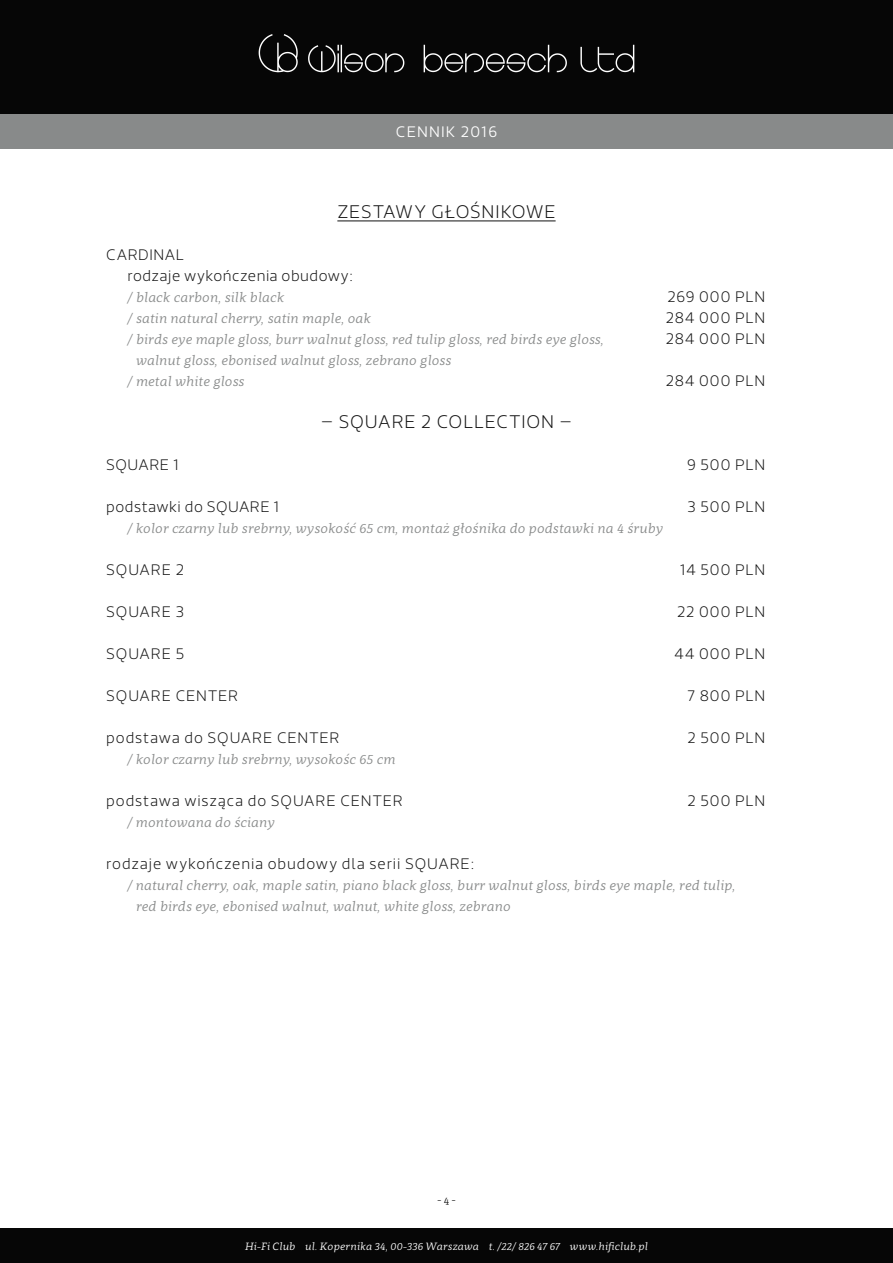
<style>
.page{position:relative;width:893px;height:1263px;background:#fff}
.page>*{position:absolute;margin:0;border:0;box-sizing:border-box;transform-origin:0 0}
.main{font:200 18px "Riona Sans";letter-spacing:.05em;color:#121212}
.main-2{font:200 15px "Riona Sans";letter-spacing:.05em;color:#121212}
.main-3{font:200 15px "Riona Sans";letter-spacing:.03em;color:#121212}
.t1{font:300 15px "Riona Sans";letter-spacing:.075em;color:#fff}
.main-4{font:italic 13.5px "Clavo";letter-spacing:.01em;color:#888a8a}
.t2{font:italic 10.5px "Clavo";letter-spacing:.015em;color:#fff}
.t3{font:10.5px "Clavo";color:#121212}
</style>
<div class="page">
<div style="left:0;top:0;width:893px;height:115px;background:#060606"></div>
<div style="left:0;top:115px;width:893px;height:34px;background:#888a8a"></div>
<div style="left:0;top:1229px;width:893px;height:34px;background:#060606"></div>
<hr style="left:337px;top:220px;width:219px;height:1px;background:#121212">
<svg style="left:259px;top:34px;width:375px;height:38px"></svg>
<p class="t1" style="left:396px;top:123px;width:103px">CENNIK 2016</p>
<p class="main" style="left:337px;top:201px;width:220px">ZESTAWY GŁOŚNIKOWE</p>
<p class="main-2" style="left:106px;top:245px;width:79px">CARDINAL</p>
<p class="main-3" style="left:128px;top:266px;width:227px">rodzaje wykończenia obudowy:</p>
<p class="main-4" style="left:128px;top:288px;width:158px">/ black carbon, silk black</p>
<p class="main-2" style="left:667px;top:287px;width:99px">269 000 PLN</p>
<p class="main-4" style="left:128px;top:309px;width:245px">/ satin natural cherry, satin maple, oak</p>
<p class="main-2" style="left:666px;top:308px;width:101px">284 000 PLN</p>
<p class="main-4" style="left:128px;top:330px;width:478px">/ birds eye maple gloss, burr walnut gloss, red tulip gloss, red birds eye gloss,</p>
<p class="main-2" style="left:666px;top:329px;width:101px">284 000 PLN</p>
<p class="main-4" style="left:136px;top:351px;width:317px">walnut gloss, ebonised walnut gloss, zebrano gloss</p>
<p class="main-4" style="left:128px;top:372px;width:118px">/ metal white gloss</p>
<p class="main-2" style="left:666px;top:371px;width:101px">284 000 PLN</p>
<p class="main" style="left:321px;top:411px;width:252px">– SQUARE 2 COLLECTION –</p>
<p class="main-2" style="left:106px;top:455px;width:74px">SQUARE 1</p>
<p class="main-2" style="left:687px;top:455px;width:80px">9 500 PLN</p>
<p class="main-2" style="left:106px;top:497px;width:175px">podstawki do SQUARE 1</p>
<p class="main-2" style="left:688px;top:497px;width:79px">3 500 PLN</p>
<p class="main-4" style="left:128px;top:519px;width:537px">/ kolor czarny lub srebrny, wysokość 65 cm, montaż głośnika do podstawki na 4 śruby</p>
<p class="main-2" style="left:106px;top:560px;width:79px">SQUARE 2</p>
<p class="main-2" style="left:680px;top:560px;width:87px">14 500 PLN</p>
<p class="main-2" style="left:106px;top:602px;width:79px">SQUARE 3</p>
<p class="main-2" style="left:677px;top:602px;width:90px">22 000 PLN</p>
<p class="main-2" style="left:106px;top:644px;width:79px">SQUARE 5</p>
<p class="main-2" style="left:674px;top:644px;width:92px">44 000 PLN</p>
<p class="main-2" style="left:106px;top:686px;width:133px">SQUARE CENTER</p>
<p class="main-2" style="left:687px;top:686px;width:79px">7 800 PLN</p>
<p class="main-2" style="left:106px;top:728px;width:235px">podstawa do SQUARE CENTER</p>
<p class="main-2" style="left:688px;top:728px;width:79px">2 500 PLN</p>
<p class="main-4" style="left:128px;top:750px;width:269px">/ kolor czarny lub srebrny, wysokośc 65 cm</p>
<p class="main-2" style="left:106px;top:791px;width:298px">podstawa wisząca do SQUARE CENTER</p>
<p class="main-2" style="left:688px;top:791px;width:79px">2 500 PLN</p>
<p class="main-4" style="left:128px;top:813px;width:149px">/ montowana do ściany</p>
<p class="main-2" style="left:106px;top:854px;width:370px">rodzaje wykończenia obudowy dla serii SQUARE:</p>
<p class="main-4" style="left:128px;top:876px;width:609px">/ natural cherry, oak, maple satin, piano black gloss, burr walnut gloss, birds eye maple, red tulip,</p>
<p class="main-4" style="left:136px;top:897px;width:376px">red birds eye, ebonised walnut, walnut, white gloss, zebrano</p>
<p class="t3" style="left:437px;top:1192px;width:19px">- 4 -</p>
<p class="t2" style="left:245px;top:1239px;width:404px">Hi-Fi Club ul. Kopernika 34, 00-336 Warszawa t. /22/ 826 47 67 www.hificlub.pl</p>
</div>
